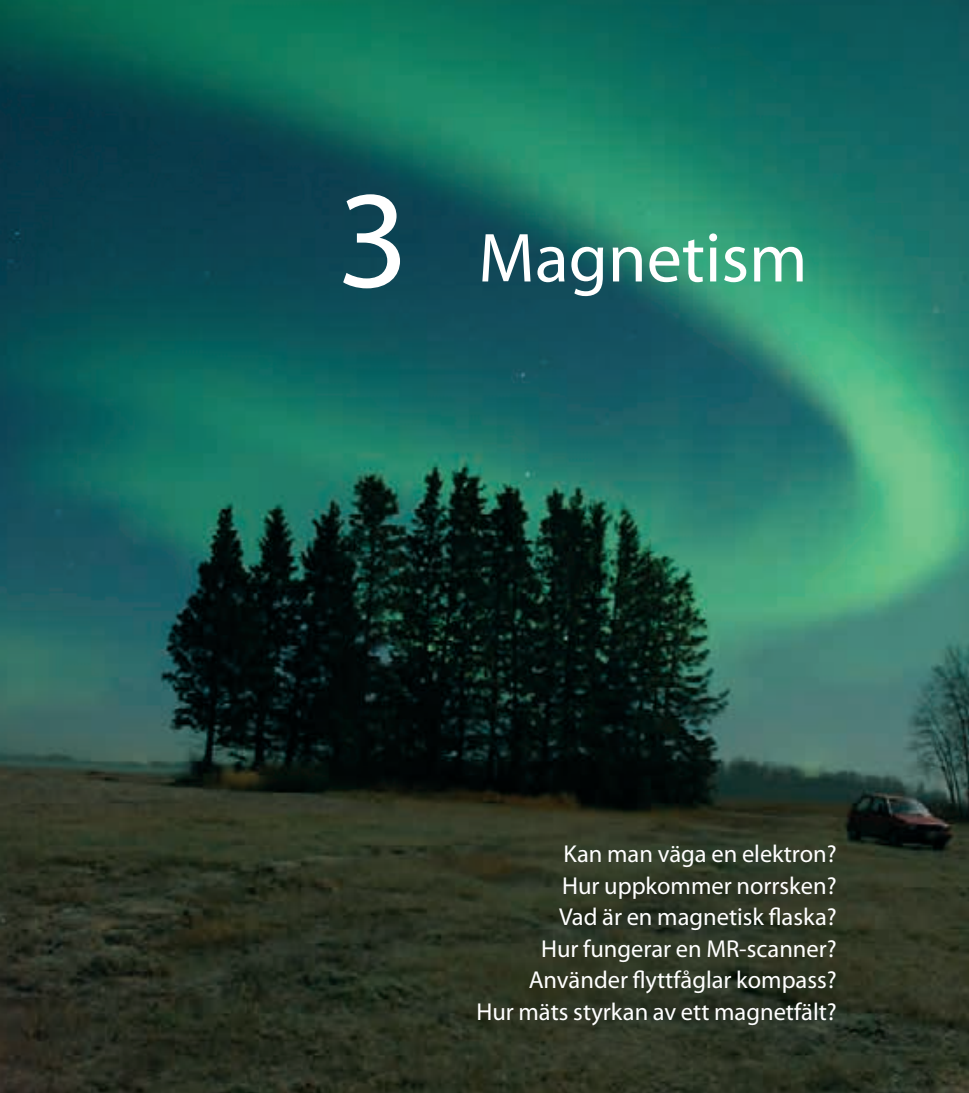
<style>
.page{position:relative;width:969px;height:1093px;background:#fff}
.page>*{position:absolute;margin:0;border:0;box-sizing:border-box;transform-origin:0 0}
.sidfot{font:140px "Myriad";color:#fff}
.SV-Rubrik_1{font:70px "Myriad";color:#fff}
.startfrågor{font:24.5px "Myriad";color:#fff}
</style>
<div class="page">
<img style="left:0;top:0;width:969px;height:1093px">
<p class="sidfot" style="left:337px;top:170px;width:73px">3</p>
<p class="SV-Rubrik_1" style="left:478px;top:223px;width:331px">Magnetism</p>
<p class="startfrågor" style="left:563px;top:842px;width:275px">Kan man väga en elektron?</p>
<p class="startfrågor" style="left:562px;top:873px;width:276px">Hur uppkommer norrsken?</p>
<p class="startfrågor" style="left:559px;top:905px;width:279px">Vad är en magnetisk flaska?</p>
<p class="startfrågor" style="left:541px;top:936px;width:297px">Hur fungerar en MR-scanner?</p>
<p class="startfrågor" style="left:529px;top:968px;width:310px">Använder flyttfåglar kompass?</p>
<p class="startfrågor" style="left:476px;top:999px;width:362px">Hur mäts styrkan av ett magnetfält?</p>
</div>
